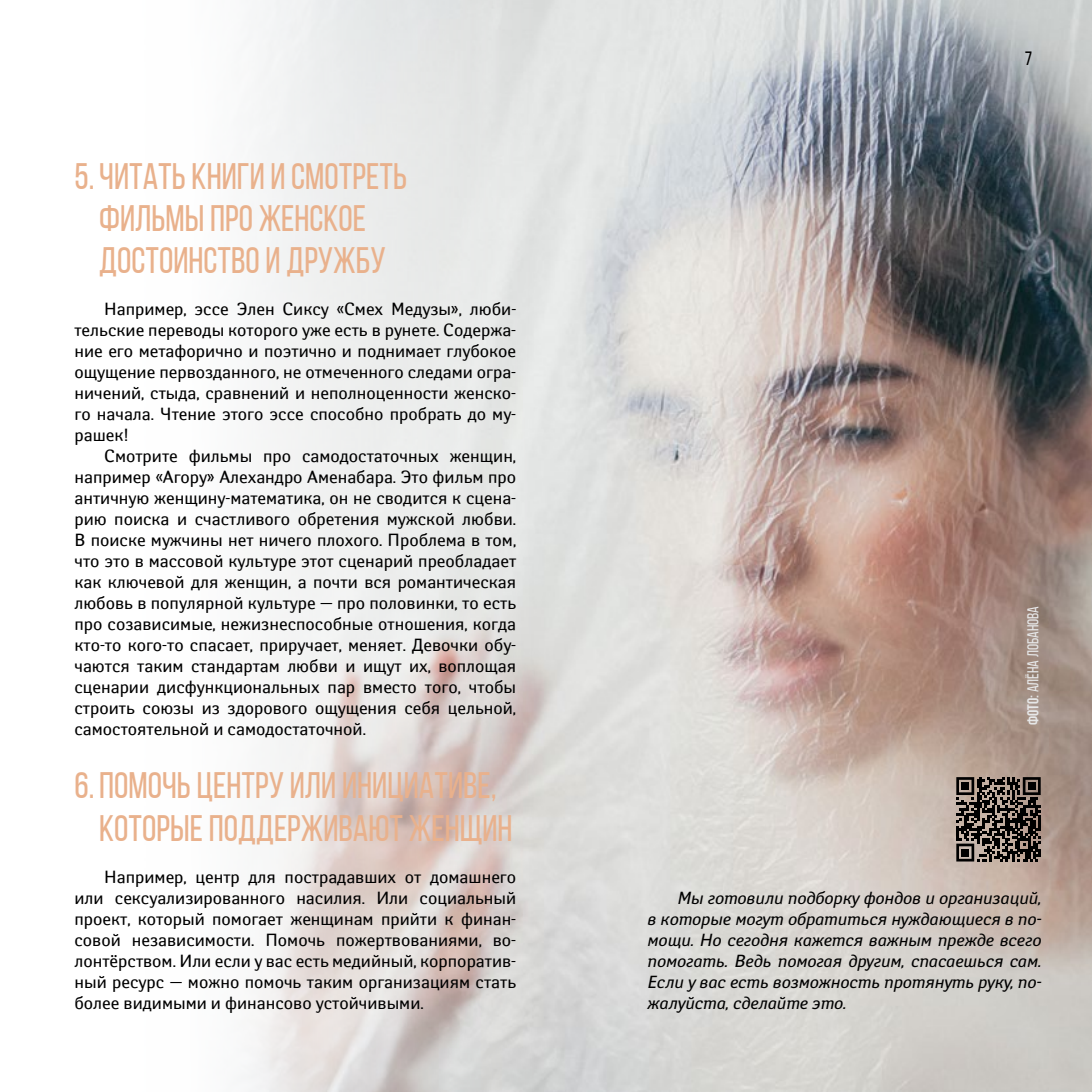
<style>
.page{position:relative;width:1092px;height:1092px;background:#fff}
.page>*{position:absolute;margin:0;border:0;box-sizing:border-box;transform-origin:0 0}
.t1{font:36.75px/42px "Bebas Neue";color:#e9b18c;text-align:center}
.t2{font:19.25px "Bebas Neue";color:#000}
.t3{font:17.5px/21px "Yanus C";color:#000;text-align:justify}
.t4{font:italic 17.5px/21px "Yanus C";color:#000;text-align:justify}
.t5{font:15.75px "Bebas Neue";color:#e6e7e8}
.s1{font-weight:700}
</style>
<div class="page">
<img style="left:241px;top:0;width:850px;height:1091px">
<svg style="left:956px;top:777px;width:84px;height:84px;background:#524943"></svg>
<div style="left:961px;top:782px;width:8px;height:7px;background:#000"></div>
<div style="left:1027px;top:782px;width:8px;height:7px;background:#000"></div>
<div style="left:961px;top:848px;width:8px;height:8px;background:#000"></div>
<h1 class="t1" style="left:74px;top:155px;width:334px">5. ЧИТАТЬ КНИГИ И СМОТРЕТЬ<br>ФИЛЬМЫ ПРО ЖЕНСКОЕ<br>ДОСТОИНСТВО И ДРУЖБУ</h1>
<p class="t3" style="left:74px;top:298px;width:443px;text-indent:30px">Например, эссе Элен Сиксу «Смех Медузы», люби&shy;тельские переводы которого уже есть в рунете. Содержа&shy;ние его метафорично и поэтично и поднимает глубокое ощущение первозданного, не отмеченного следами огра&shy;ничений, стыда, сравнений и неполноценности женско&shy;го начала. Чтение этого эссе способно пробрать до му&shy;рашек!</p>
<p class="t3" style="left:74px;top:445px;width:443px;text-indent:30px">Смотрите фильмы про самодостаточных женщин, например «Агору» Алехандро Аменабара. Это фильм про античную женщину-математика, он не сводится к сцена&shy;рию поиска и счастливого обретения мужской любви.<br>В поиске мужчины нет ничего плохого. Проблема в том, что это в массовой культуре этот сценарий преобладает как ключевой для женщин, а почти вся романтическая любовь в популярной культуре — про половинки, то есть про созависимые, нежизнеспособные отношения, когда кто-то кого-то спасает, приручает, меняет. Девочки обу&shy;чаются таким стандартам любви и ищут их, воплощая сценарии дисфункциональных пар вместо того, чтобы строить союзы из здорового ощущения себя цельной, самостоятельной и самодостаточной.</p>
<h1 class="t1" style="left:99px;top:764px;width:415px;text-align:left;text-indent:-25px">6. ПОМОЧЬ ЦЕНТРУ ИЛИ ИНИЦИАТИВЕ,<br>КОТОРЫЕ ПОДДЕРЖИВАЮТ ЖЕНЩИН</h1>
<p class="t3" style="left:74px;top:865px;width:443px;text-indent:30px">Например, центр для пострадавших от домашнего или сексуализированного насилия. Или социальный проект, который помогает женщинам прийти к финан&shy;совой независимости. Помочь пожертвованиями, во&shy;лонтёрством. Или если у вас есть медийный, корпоратив&shy;ный ресурс — можно помочь таким организациям стать более видимыми и финансово устойчивыми.</p>
<p class="t2" style="left:1024px;top:48px;width:9px">7</p>
<p class="t5" style="left:1024px;top:724px;width:120px;rotate:-90deg"><span class="s1">ФОТО:</span> АЛЁНА ЛОБАНОВА</p>
<p class="t4" style="left:647px;top:886px;width:396px;text-indent:30px">Мы готовили подборку фондов и организаций, в которые могут обратиться нуждающиеся в по&shy;мощи. Но сегодня кажется важным прежде всего помогать. Ведь помогая другим, спасаешься сам.<br>Если у вас есть возможность протянуть руку, по&shy;жалуйста, сделайте это.</p>
</div>
